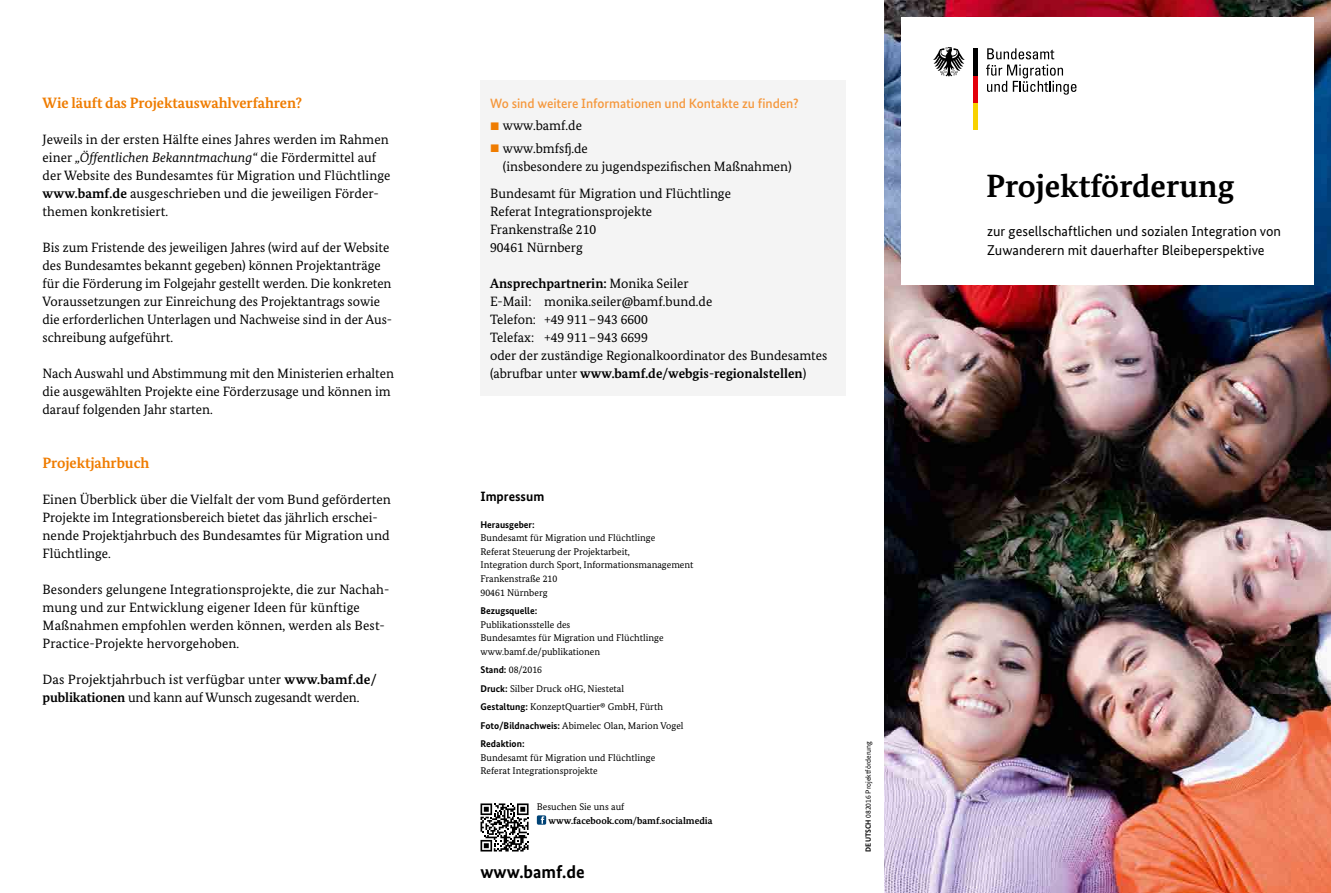
<style>
.page{position:relative;width:1331px;height:893px;background:#fff}
.page>*{position:absolute;margin:0;border:0;box-sizing:border-box;transform-origin:0 0}
.t1{font:700 32.25px "Bundes Serif";color:#000}
.t2{font:700 18px "Bundes Sans";color:#000}
.t3{font:700 15px "Bundes Serif";letter-spacing:-.005em;color:#ef7c00}
.t4{font:14.25px/18.8px "Bundes Sans";color:#000}
.t5{font:13.5px/18px "Bundes Serif";color:#000}
.t6{font:500 13.5px "Bundes Sans";letter-spacing:-.005em;color:#f4983d}
.t7{font:700 13.5px "Bundes Sans";color:#000}
.t8{font:9.75px/13.5px "Bundes Serif";color:#000}
.t9{font:700 9.75px "Bundes Sans";color:#000}
.t10{font:700 9.75px "Bundes Serif";color:#000}
.t11{font:7.5px "Bundes Sans";color:#000}
.s1{font-style:italic}
.s2{font-weight:700}
.s3{font-family:"Bundes Sans";font-weight:700}
</style>
<div class="page">
<img style="left:884px;top:0;width:447px;height:893px">
<div style="left:480px;top:81px;width:366px;height:315px;background:#f4f4f4"></div>
<div style="left:901px;top:17px;width:413px;height:268px;background:#fff"></div>
<div style="left:537px;top:815px;width:9px;height:10px;background:#004376;border-radius:2px"></div>
<svg style="left:541px;top:816px;width:3px;height:8px"></svg>
<svg style="left:480px;top:803px;width:49px;height:48px"></svg>
<div style="left:973px;top:103px;width:5px;height:27px;background:#f8d200"></div>
<div style="left:973px;top:75px;width:5px;height:28px;background:#e3000b"></div>
<div style="left:973px;top:48px;width:5px;height:27px;background:#000"></div>
<svg style="left:933px;top:47px;width:32px;height:29px"></svg>
<svg style="left:987px;top:48px;width:67px;height:11px"></svg>
<svg style="left:986px;top:65px;width:90px;height:30px"></svg>
<p class="t3" style="left:43px;top:94px;width:261px">Wie läuft das Projektauswahlverfahren?</p>
<p class="t5" style="left:43px;top:130px;width:349px">Jeweils in der ersten Hälfte eines Jahres werden im Rahmen einer <span class="s1">„Öffentlichen Bekanntmachung“</span> die Fördermittel auf der Website des Bundesamtes für Migration und Flüchtlinge <span class="s2">www.bamf.de</span> ausgeschrieben und die jeweiligen Förder&shy;themen konkretisiert.</p>
<p class="t5" style="left:43px;top:238px;width:351px">Bis zum Fristende des jeweiligen Jahres (wird auf der Website des Bundesamtes bekannt gegeben) können Projektanträge für die Förderung im Folgejahr gestellt werden. Die konkreten Voraussetzungen zur Einreichung des Projektantrags sowie die erforderlichen Unterlagen und Nachweise sind in der Aus&shy;schreibung aufgeführt.</p>
<p class="t5" style="left:43px;top:364px;width:353px">Nach Auswahl und Abstimmung mit den Ministerien erhalten die ausgewählten Projekte eine Förderzusage und können im darauf folgenden Jahr starten.</p>
<p class="t3" style="left:43px;top:454px;width:108px">Projektjahrbuch</p>
<p class="t5" style="left:43px;top:490px;width:350px">Einen Überblick über die Vielfalt der vom Bund geförderten Projekte im Integrationsbereich bietet das jährlich erschei&shy;nende Projektjahrbuch des Bundesamtes für Migration und Flüchtlinge.</p>
<p class="t5" style="left:43px;top:580px;width:348px">Besonders gelungene Integrationsprojekte, die zur Nachah&shy;mung und zur Entwicklung eigener Ideen für künftige Maßnahmen empfohlen werden können, werden als Best-Practice-Projekte hervorgehoben.</p>
<p class="t5" style="left:43px;top:670px;width:336px">Das Projektjahrbuch ist verfügbar unter <span class="s2">www.bamf.de/ publikationen</span> und kann auf Wunsch zugesandt werden.</p>
<p class="t6" style="left:490px;top:95px;width:310px">Wo sind weitere Informationen und Kontakte zu finden?</p>
<p class="t5" style="left:503px;top:114px;width:87px;line-height:22.2px">www.bamf.de www.bmfsfj.de</p>
<p class="t5" style="left:490px;top:152px;width:303px;line-height:27.5px;text-indent:13px">(insbesondere zu jugendspezifischen Maßnahmen)<br>Bundesamt für Migration und Flüchtlinge</p>
<p class="t5" style="left:490px;top:202px;width:164px">Referat Integrationsprojekte<br>Frankenstraße 210<br>90461 Nürnberg</p>
<p class="t5" style="left:490px;top:274px;width:339px"><span class="s2">Ansprechpartnerin:</span> Monika Seiler<br>E-Mail: monika.seiler@bamf.bund.de<br>Telefon: +49 911–943 6600<br>Telefax: +49 911–943 6699<br>oder der zuständige Regionalkoordinator des Bundesamtes (abrufbar unter <span class="s2">www.bamf.de/webgis-regionalstellen</span>)</p>
<p class="t7" style="left:480px;top:488px;width:65px">Impressum</p>
<p class="t9" style="left:480px;top:519px;width:56px">Herausgeber:</p>
<p class="t8" style="left:480px;top:531px;width:215px">Bundesamt für Migration und Flüchtlinge<br>Referat Steuerung der Projektarbeit,<br>Integration durch Sport, Informationsmanagement Frankenstraße 210<br>90461 Nürnberg</p>
<p class="t9" style="left:480px;top:605px;width:58px">Bezugsquelle:</p>
<p class="t8" style="left:480px;top:617px;width:185px">Publikationsstelle des<br>Bundesamtes für Migration und Flüchtlinge www.bamf.de/publikationen</p>
<p class="t8" style="left:480px;top:660px;width:205px;line-height:18.5px"><span class="s3">Stand:</span> 08/2016<br><span class="s3">Druck:</span> Silber Druck oHG, Niestetal<br><span class="s3">Gestaltung:</span> KonzeptQuartier® GmbH, Fürth <span class="s3">Foto/Bildnachweis:</span> Abimelec Olan, Marion Vogel</p>
<p class="t9" style="left:480px;top:738px;width:46px">Redaktion:</p>
<p class="t8" style="left:480px;top:750px;width:176px">Bundesamt für Migration und Flüchtlinge<br>Referat Integrationsprojekte</p>
<p class="t8" style="left:537px;top:800px;width:89px">Besuchen Sie uns auf</p>
<p class="t10" style="left:548px;top:814px;width:166px">www.facebook.com/bamf.socialmedia</p>
<h2 class="t2" style="left:480px;top:860px;width:106px">www.bamf.de</h2>
<p class="t11" style="left:864px;top:851px;width:112px;rotate:-90deg"><span class="s2">DEUTSCH</span> 082016 Projektförderung</p>
<h1 class="t1" style="left:986px;top:167px;width:250px">Projektförderung</h1>
<p class="t4" style="left:987px;top:222px;width:295px">zur gesellschaftlichen und sozialen Integration von<br>Zuwanderern mit dauerhafter Bleibeperspektive</p>
</div>
